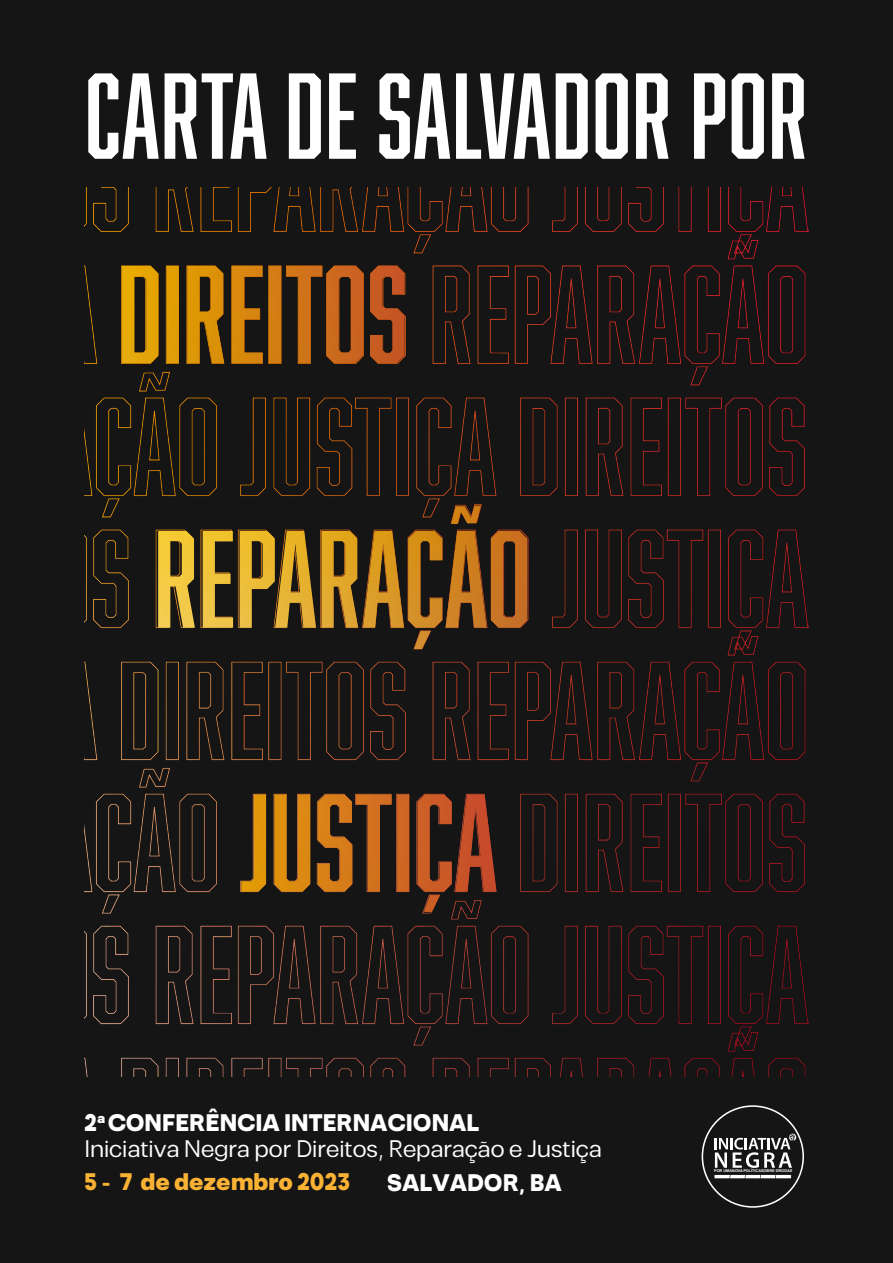
<style>
.page{position:relative;width:893px;height:1263px;background:#151515}
.page>*{position:absolute;margin:0;border:0;box-sizing:border-box;transform-origin:0 0}
.t1{font:112.35px "Abolition";letter-spacing:.01em;color:#fff}
.t2{font:22.35px/26.8px "Somar Sans";color:#fff}
.t3{font:900 22.35px "Somar Sans";color:#f9b234}
.t4{font:900 22.35px "Somar Sans";color:#fff}
.t5{font:700 3.75px "Arial";color:#fff}
.s1{font-weight:900}
</style>
<div class="page">
<img style="left:84px;top:187px;width:725px;height:889px">
<img style="left:122px;top:266px;width:283px;height:97px">
<img style="left:158px;top:505px;width:369px;height:144px">
<img style="left:241px;top:794px;width:255px;height:118px">
<svg style="left:702px;top:1105px;width:102px;height:103px"></svg>
<h1 class="t1" style="left:85px;top:51px;width:724px">CARTA DE SALVADOR POR</h1>
<p class="t2" style="left:84px;top:1109px;width:519px"><span class="s1">2</span><sup>a</sup> <span class="s1">CONFERÊNCIA INTERNACIONAL<br></span>Iniciativa Negra por Direitos, Reparação e Justiça</p>
<p class="t3" style="left:84px;top:1169px;width:267px">5 - 7 de dezembro 2023</p>
<p class="t4" style="left:388px;top:1170px;width:176px">SALVADOR, BA</p>
<p class="t5" style="left:714px;top:1168px;width:80px">POR UMA NOVA POLÍTICASOBRE DROGAS</p>
</div>
